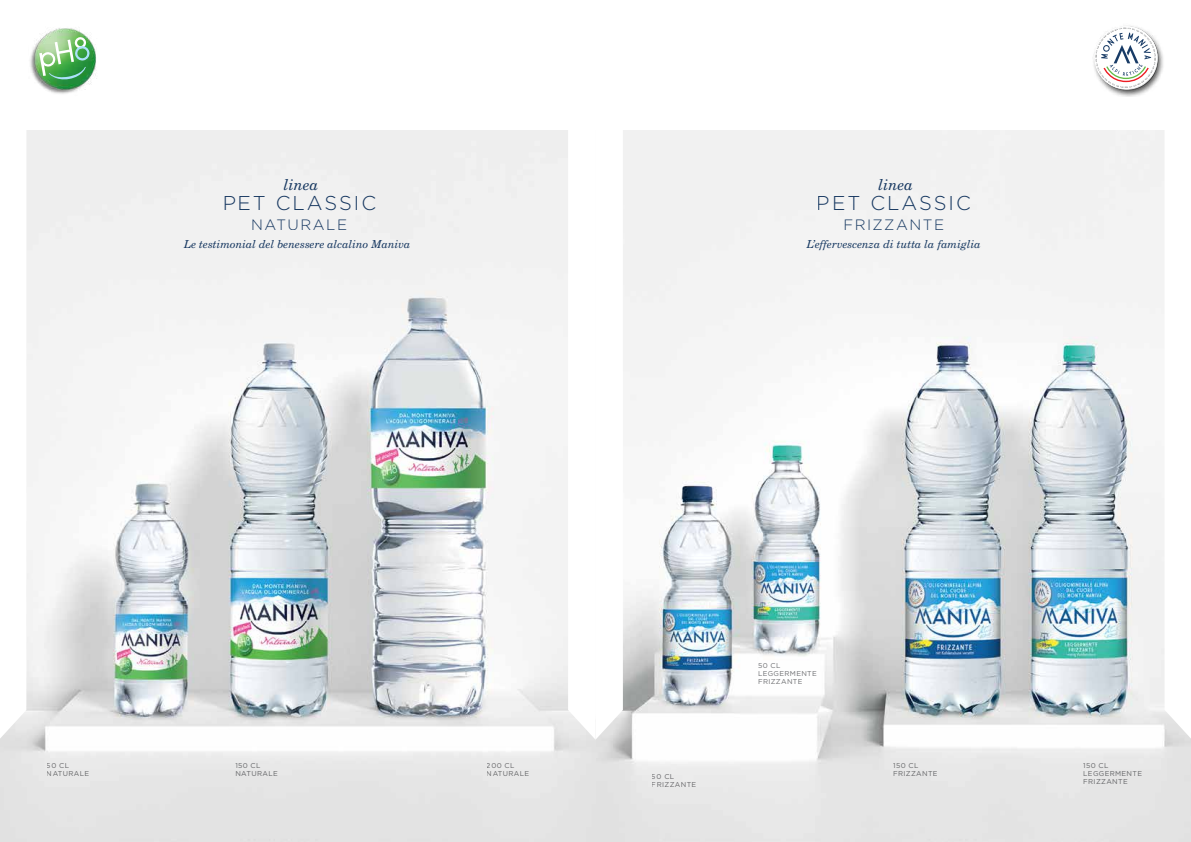
<style>
.page{position:relative;width:1191px;height:842px;background:#fff}
.page>*{position:absolute;margin:0;border:0;box-sizing:border-box;transform-origin:0 0}
.t1{font:300 20px "Gotham";letter-spacing:.1em;color:#183b66}
.t2{font:300 15px "Gotham";letter-spacing:.1em;color:#183b66}
.t3{font:italic 15px "New Century Schlbk LT Std";color:#183b66}
.t4{font:italic 11px "New Century Schlbk LT Std";color:#183b66}
.t5{font:7px/8px "Gotham";letter-spacing:.05em;color:#6d6e71}
</style>
<div class="page">
<img style="left:595px;top:131px;width:596px;height:711px">
<img style="left:0;top:131px;width:595px;height:711px">
<img style="left:26px;top:28px;width:83px;height:126px">
<svg style="left:39px;top:37px;width:51px;height:44px;background:#7dc183"></svg>
<svg style="left:0;top:131px;width:26px;height:608px"></svg>
<svg style="left:1164px;top:131px;width:27px;height:608px"></svg>
<img style="left:1093px;top:26px;width:70px;height:70px">
<img style="left:1095px;top:27px;width:61px;height:62px">
<svg style="left:1101px;top:33px;width:50px;height:50px"></svg>
<svg style="left:568px;top:131px;width:55px;height:609px"></svg>
<h2 class="t3" style="left:284px;top:175px;width:36px">linea</h2>
<h1 class="t1" style="left:222px;top:190px;width:155px">PET CLASSIC</h1>
<h2 class="t2" style="left:251px;top:215px;width:97px">NATURALE</h2>
<h3 class="t4" style="left:184px;top:238px;width:228px">Le testimonial del benessere alcalino Maniva</h3>
<h3 class="t4" style="left:807px;top:238px;width:175px">L’effervescenza di tutta la famiglia</h3>
<h2 class="t3" style="left:878px;top:175px;width:36px">linea</h2>
<h1 class="t1" style="left:816px;top:190px;width:155px">PET CLASSIC</h1>
<h2 class="t2" style="left:843px;top:215px;width:102px">FRIZZANTE</h2>
<p class="t5" style="left:758px;top:661px;width:60px">50 CL<br>LEGGERMENTE<br>FRIZZANTE</p>
<p class="t5" style="left:47px;top:761px;width:44px">50 CL<br>NATURALE</p>
<p class="t5" style="left:235px;top:761px;width:44px">150 CL<br>NATURALE</p>
<p class="t5" style="left:487px;top:761px;width:44px">200 CL<br>NATURALE</p>
<p class="t5" style="left:893px;top:761px;width:46px">150 CL<br>FRIZZANTE</p>
<p class="t5" style="left:652px;top:773px;width:46px">50 CL<br>FRIZZANTE</p>
<p class="t5" style="left:1083px;top:761px;width:60px">150 CL<br>LEGGERMENTE<br>FRIZZANTE</p>
</div>
